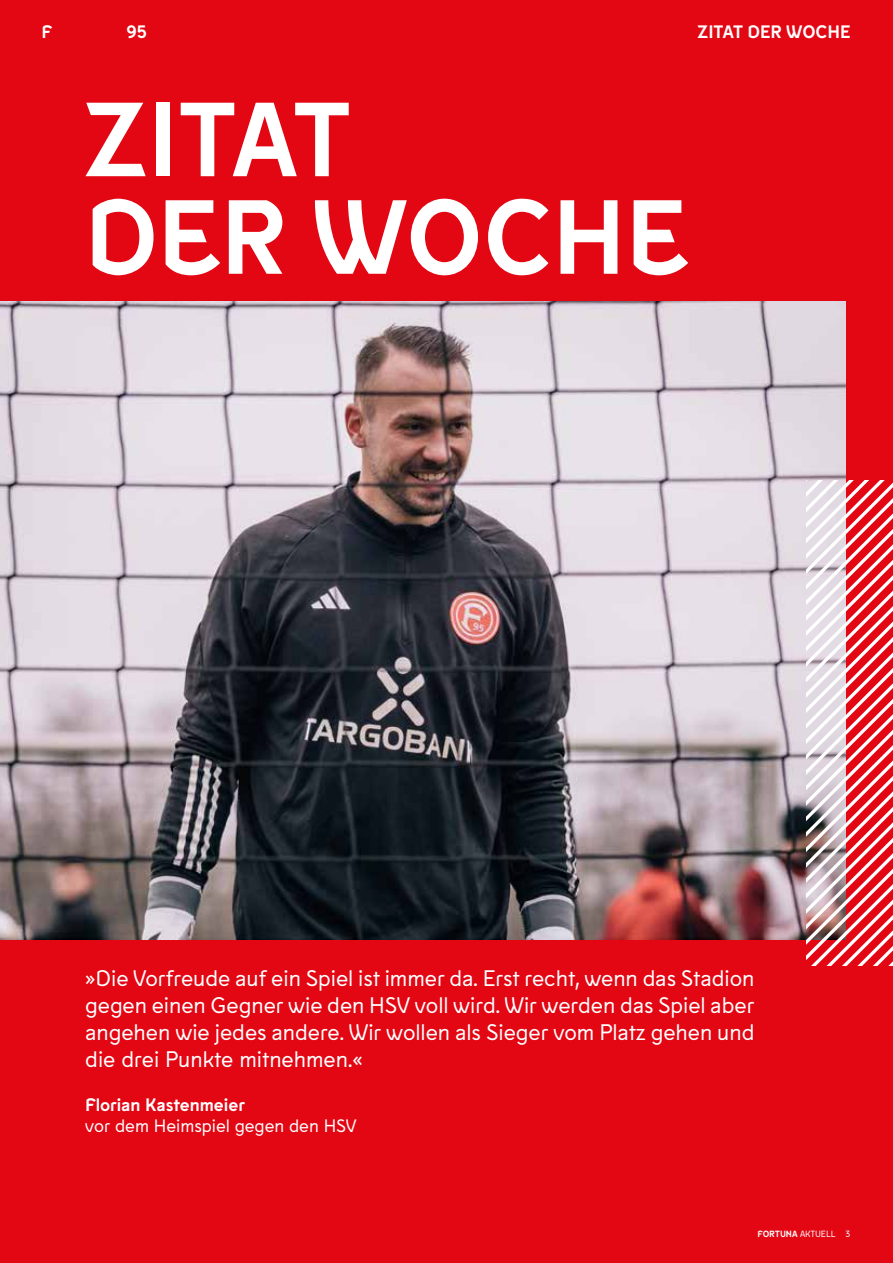
<style>
.page{position:relative;width:893px;height:1263px;background:#e30613}
.page>*{position:absolute;margin:0;border:0;box-sizing:border-box;transform-origin:0 0}
.t1{font:700 105px/97.5px "Fortuna Sans";letter-spacing:-.005em;color:#fff}
.t2{font:22.5px/27px "Fortuna Sans";color:#fff;text-align:justify}
.t3{font:700 18px "Fortuna Sans";color:#fff}
.t4{font:18px "Fortuna Sans";color:#fff}
.t5{font:9px "Fortuna Sans";letter-spacing:.005em;color:#fff}
.s1{font-weight:700}
</style>
<div class="page">
<img style="left:1px;top:302px;width:844px;height:638px">
<svg style="left:806px;top:480px;width:87px;height:485px"></svg>
<img style="left:0;top:426px;width:1px;height:152px">
<img style="left:0;top:578px;width:1px;height:161px">
<img style="left:0;top:739px;width:1px;height:107px">
<svg style="left:0;top:846px;width:1px;height:25px"></svg>
<img style="left:0;top:182px;width:1px;height:195px">
<img style="left:0;top:377px;width:1px;height:49px">
<img style="left:0;top:871px;width:1px;height:202px">
<p class="t3" style="left:41px;top:17px;width:12px">F</p>
<p class="t3" style="left:126px;top:17px;width:22px">95</p>
<p class="t3" style="left:697px;top:17px;width:155px">ZITAT DER WOCHE</p>
<h1 class="t1" style="left:84px;top:85px;width:607px">ZITAT<br>DER WOCHE</h1>
<p class="t2" style="left:85px;top:964px;width:671px">»Die Vorfreude auf ein Spiel ist immer da. Erst recht, wenn das Stadion gegen einen Gegner wie den HSV voll wird. Wir werden das Spiel aber angehen wie jedes andere. Wir wollen als Sieger vom Platz gehen und die drei Punkte mitnehmen.«</p>
<p class="t3" style="left:85px;top:1090px;width:161px">Florian Kastenmeier</p>
<p class="t4" style="left:85px;top:1112px;width:273px">vor dem Heimspiel gegen den HSV</p>
<p class="t5" style="left:757px;top:1227px;width:95px"><span class="s1">FORTUNA</span> AKTUELL 3</p>
</div>
